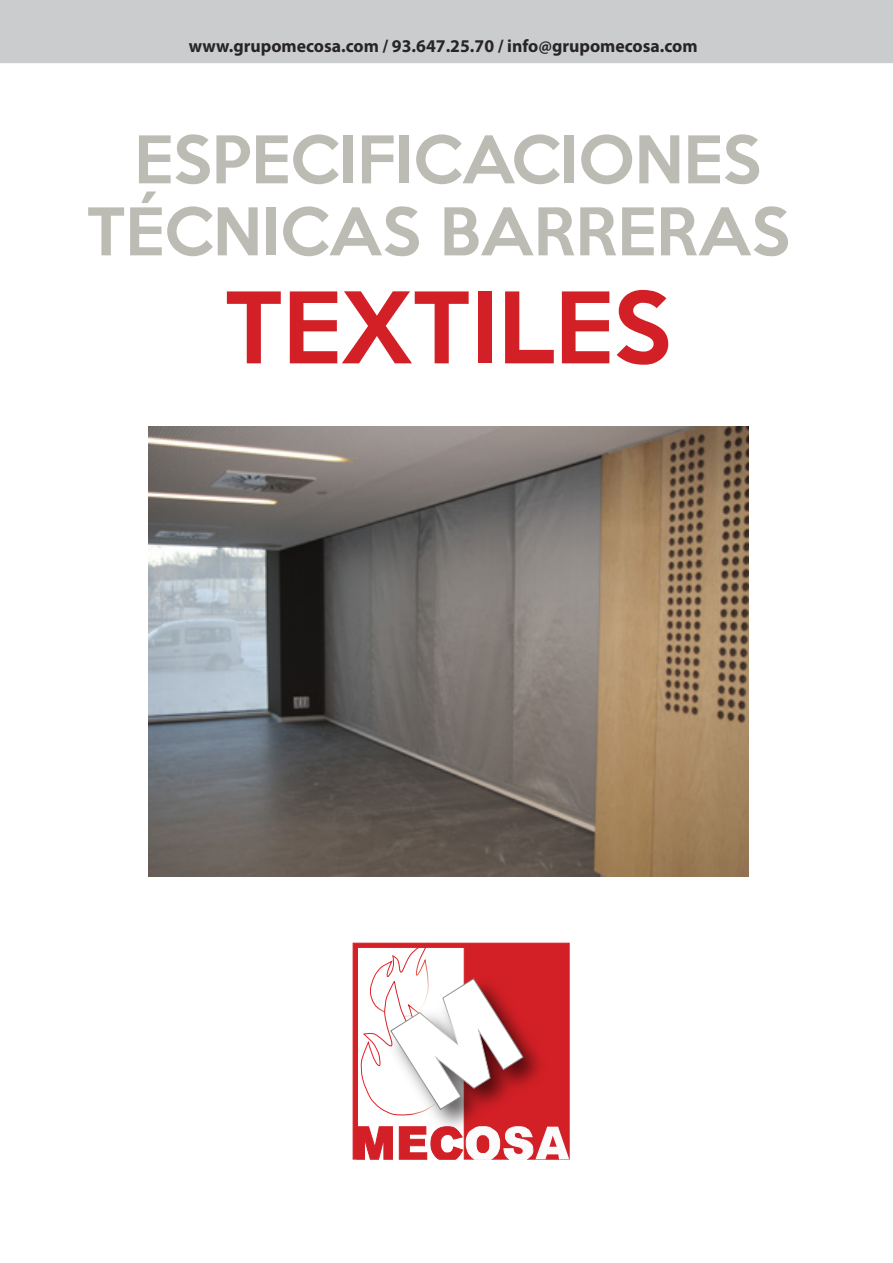
<style>
.page{position:relative;width:893px;height:1263px;background:#fff}
.page>*{position:absolute;margin:0;border:0;box-sizing:border-box;transform-origin:0 0}
.t1{font:500 90px "Keep Calm";color:#d32026}
.t2{font:500 60px/72px "Keep Calm";color:#bcbcb5;text-align:center}
.t3{font:700 18px "Myriad Pro";color:#282526}
</style>
<div class="page">
<svg style="left:352px;top:942px;width:218px;height:218px;background:#dc4f53"></svg>
<svg style="left:357px;top:1126px;width:36px;height:34px"></svg>
<svg style="left:399px;top:1125px;width:170px;height:35px"></svg>
<img style="left:378px;top:966px;width:179px;height:177px">
<svg style="left:361px;top:943px;width:163px;height:173px"></svg>
<div style="left:0;top:0;width:893px;height:63px;background:#cbccce"></div>
<img style="left:148px;top:427px;width:600px;height:450px">
<p class="t3" style="left:189px;top:34px;width:510px">www.grupomecosa.com / 93.647.25.70 / info@grupomecosa.com</p>
<h2 class="t2" style="left:86px;top:119px;width:705px">ESPECIFICACIONES<br>TÉCNICAS BARRERAS</h2>
<h1 class="t1" style="left:224px;top:250px;width:448px">TEXTILES</h1>
</div>
